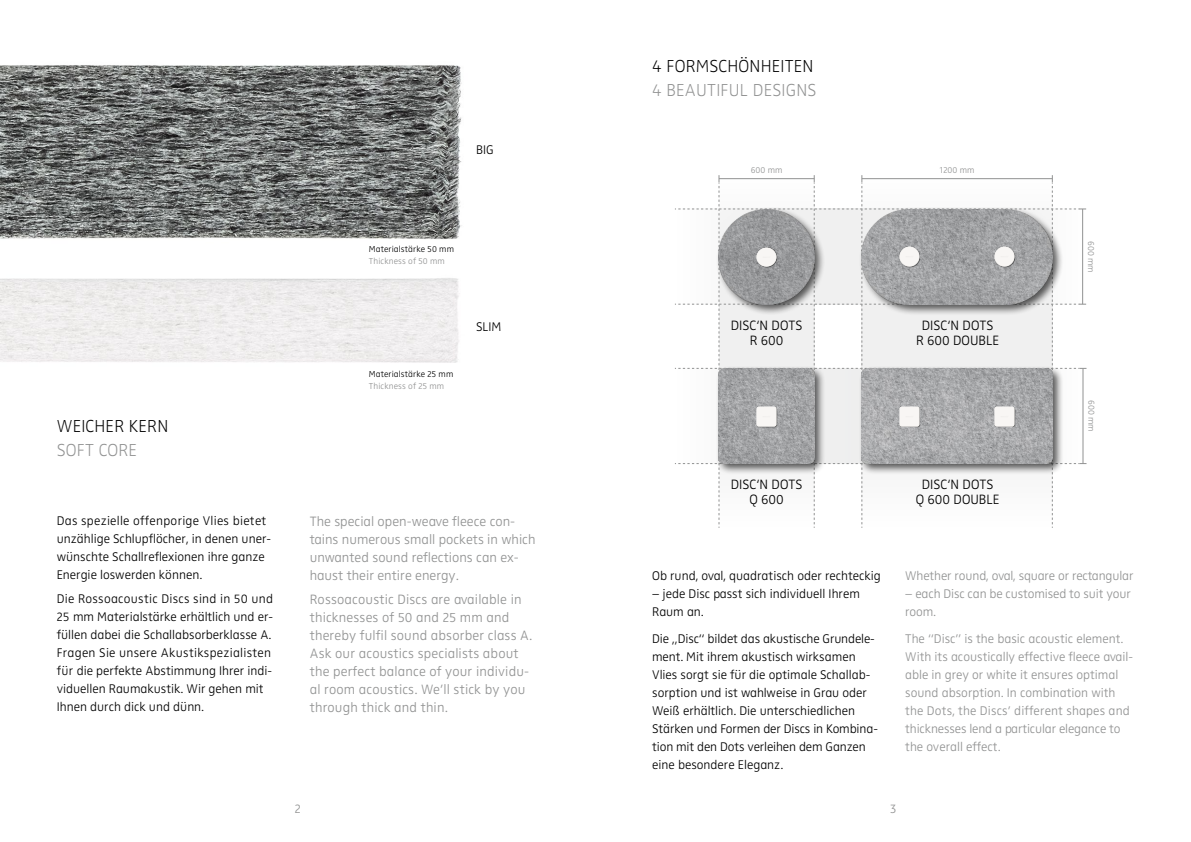
<style>
.page{position:relative;width:1191px;height:842px;background:#fff}
.page>*{position:absolute;margin:0;border:0;box-sizing:border-box;transform-origin:0 0}
.Head_18_14{font:18px "Zwo Extra Light LF Plain Alt";letter-spacing:.01em;color:#000}
.Head_18_14-2{font:18px "Zwo Extra Light LF Plain Alt";letter-spacing:.01em;color:#919292}
.t1{font:14px/18px "Zwo Light LF Plain Alt";letter-spacing:.01em;color:#919292}
.Fließtext_13_18{font:14px "Zwo Light LF Plain Alt";color:#000}
.Fließtext_13_18-2{font:13px/18px "Zwo Light LF Plain Alt";color:#000}
.Fließtext_13_18_Engl{font:13px/18px "Zwo Light LF Plain Alt";color:#919292}
.t2{font:9.1px "Zwo Light LF Plain Alt";color:#919292}
.t3{font:9px/12px "Zwo Light LF Plain Alt";letter-spacing:.01em;color:#000}
.s1{color:#919292}
</style>
<div class="page">
<img style="left:0;top:278px;width:459px;height:85px">
<img style="left:0;top:65px;width:462px;height:175px">
<svg style="left:675px;top:175px;width:411px;height:353px"></svg>
<div style="left:859px;top:206px;width:204px;height:109px;background:#000;opacity:.65"></div>
<img style="left:862px;top:209px;width:190px;height:95px">
<div style="left:716px;top:365px;width:109px;height:109px;background:#000;opacity:.65"></div>
<img style="left:719px;top:368px;width:95px;height:95px">
<div style="left:859px;top:365px;width:204px;height:109px;background:#000;opacity:.65"></div>
<img style="left:862px;top:368px;width:190px;height:95px">
<div style="left:716px;top:206px;width:109px;height:109px;background:#000;opacity:.65"></div>
<img style="left:719px;top:209px;width:95px;height:95px">
<img style="left:756px;top:246px;width:21px;height:22px">
<img style="left:756px;top:406px;width:21px;height:21px">
<img style="left:898px;top:246px;width:22px;height:21px">
<img style="left:898px;top:405px;width:22px;height:22px">
<img style="left:994px;top:246px;width:21px;height:21px">
<img style="left:994px;top:405px;width:21px;height:22px">
<p class="Fließtext_13_18-2" style="left:476px;top:140px;width:19px">BIG</p>
<p class="Head_18_14" style="left:652px;top:55px;width:163px">4 FORMSCHÖNHEITEN</p>
<p class="Head_18_14-2" style="left:652px;top:79px;width:166px">4 BEAUTIFUL DESIGNS</p>
<p class="t2" style="left:751px;top:165px;width:33px">600 mm</p>
<p class="t2" style="left:939px;top:165px;width:36px">1200 mm</p>
<p class="Head_18_14" style="left:57px;top:416px;width:113px">WEICHER KERN</p>
<p class="Head_18_14-2" style="left:57px;top:440px;width:82px">SOFT CORE</p>
<p class="Fließtext_13_18-2" style="left:57px;top:511px;width:216px">Das spezielle offenporige Vlies bietet unzählige Schlupflöcher, in denen uner&shy;wünschte Schallreflexionen ihre ganze Energie loswerden können.</p>
<p class="Fließtext_13_18-2" style="left:57px;top:589px;width:218px">Die Rossoacoustic Discs sind in 50 und 25 mm Materialstärke erhältlich und er&shy;füllen dabei die Schallabsorberklasse A.<br>Fragen Sie unsere Akustikspezialisten für die perfekte Abstimmung Ihrer indi&shy;viduellen Raumakustik. Wir gehen mit Ihnen durch dick und dünn.</p>
<p class="t3" style="left:369px;top:243px;width:87px">Materialstärke 50 mm<br><span class="s1">Thickness of 50 mm</span></p>
<p class="t2" style="left:1096px;top:241px;width:33px;rotate:90deg">600 mm</p>
<p class="t3" style="left:369px;top:368px;width:86px">Materialstärke 25 mm<br><span class="s1">Thickness of 25 mm</span></p>
<p class="Fließtext_13_18-2" style="left:476px;top:317px;width:27px">SLIM</p>
<p class="Fließtext_13_18" style="left:731px;top:318px;width:73px">DISC‘N DOTS</p>
<p class="Fließtext_13_18" style="left:749px;top:333px;width:35px">R 600</p>
<p class="Fließtext_13_18" style="left:922px;top:318px;width:73px">DISC‘N DOTS</p>
<p class="Fließtext_13_18" style="left:916px;top:333px;width:85px">R 600 DOUBLE</p>
<p class="t2" style="left:1096px;top:400px;width:33px;rotate:90deg">600 mm</p>
<p class="t1" style="left:310px;top:512px;width:227px">The special open-weave fleece con&shy;tains numerous small pockets in which unwanted sound reflections can ex&shy;haust their entire energy.</p>
<p class="t1" style="left:310px;top:590px;width:224px">Rossoacoustic Discs are available in thicknesses of 50 and 25 mm and thereby fulfil sound absorber class A.<br>Ask our acoustics specialists about the perfect balance of your individu&shy;al room acoustics. We’ll stick by you through thick and thin.</p>
<p class="Fließtext_13_18" style="left:731px;top:477px;width:73px">DISC‘N DOTS</p>
<p class="Fließtext_13_18" style="left:749px;top:492px;width:36px">Q 600</p>
<p class="Fließtext_13_18" style="left:922px;top:477px;width:73px">DISC‘N DOTS</p>
<p class="Fließtext_13_18" style="left:915px;top:492px;width:85px">Q 600 DOUBLE</p>
<p class="Fließtext_13_18-2" style="left:652px;top:567px;width:230px">Ob rund, oval, quadratisch oder rechteckig</p>
<p class="Fließtext_13_18-2" style="left:652px;top:585px;width:209px">– jede Disc passt sich individuell Ihrem<br>Raum an.</p>
<p class="Fließtext_13_18-2" style="left:652px;top:630px;width:227px">Die „Disc“ bildet das akustische Grundele&shy;ment. Mit ihrem akustisch wirksamen Vlies sorgt sie für die optimale Schallab&shy;sorption und ist wahlweise in Grau oder Weiß erhältlich. Die unterschiedlichen Stärken und Formen der Discs in Kombina&shy;tion mit den Dots verleihen dem Ganzen eine besondere Eleganz.</p>
<p class="Fließtext_13_18_Engl" style="left:905px;top:567px;width:230px">Whether round, oval, square or rectangular</p>
<p class="Fließtext_13_18_Engl" style="left:905px;top:585px;width:227px">– each Disc can be customised to suit your room.</p>
<p class="Fließtext_13_18_Engl" style="left:905px;top:630px;width:229px">The “Disc” is the basic acoustic element.<br>With its acoustically effective fleece avail&shy;able in grey or white it ensures optimal sound absorption. In combination with the Dots, the Discs’ different shapes and thicknesses lend a particular elegance to the overall effect.</p>
<p class="Fließtext_13_18_Engl" style="left:295px;top:799px;width:8px">2</p>
<p class="Fließtext_13_18_Engl" style="left:890px;top:799px;width:8px">3</p>
</div>
